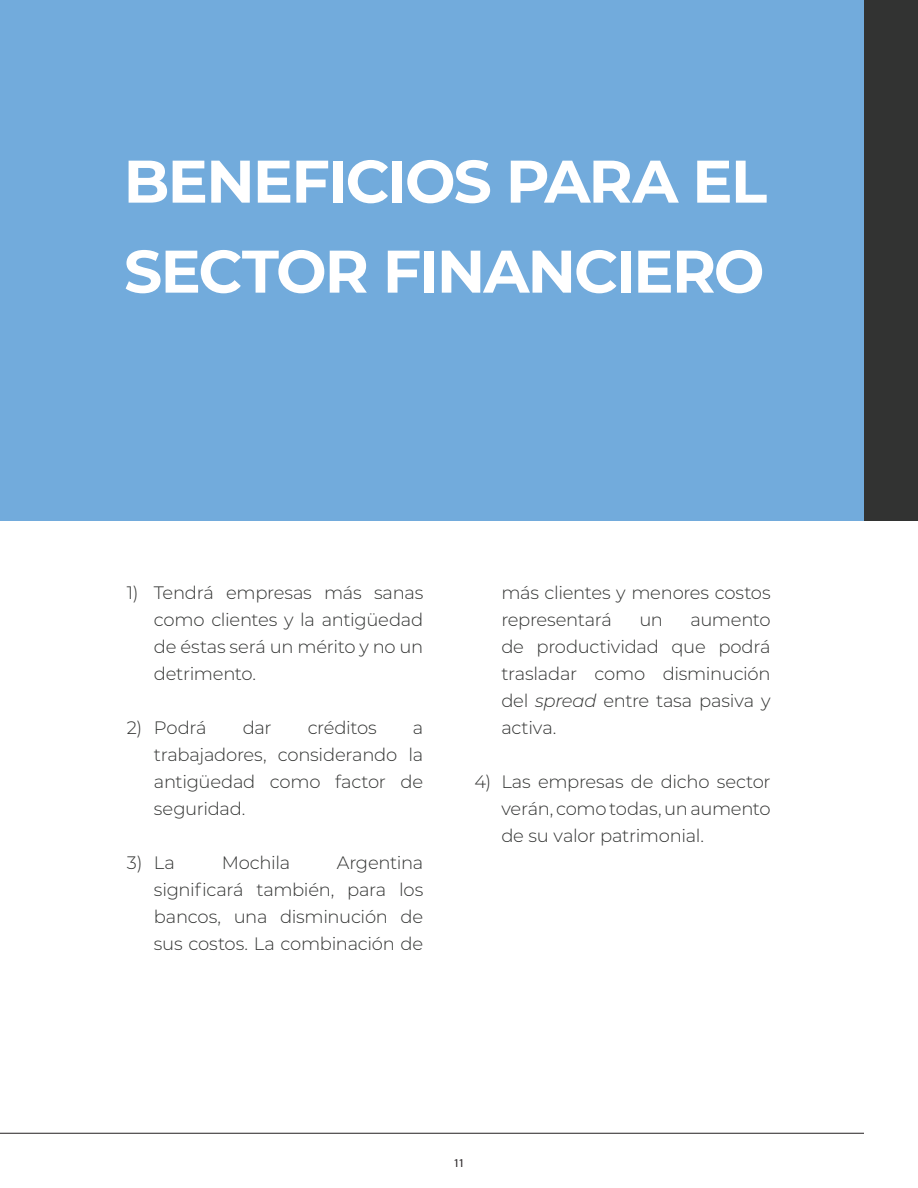
<style>
.page{position:relative;width:918px;height:1188px;background:#fff}
.page>*{position:absolute;margin:0;border:0;box-sizing:border-box;transform-origin:0 0}
.t1{font:700 60px/90px "Montserrat";letter-spacing:-.035em;color:#fff}
.t2{font:300 18px/27px "Montserrat";letter-spacing:-.015em;color:#323332;text-align:justify}
.t3{font:12px "Myriad Pro";color:#231f20}
.s1{font-style:italic}
</style>
<div class="page">
<hr style="left:0;top:1133px;width:864px;height:1px;background:#231f20">
<div style="left:0;top:0;width:864px;height:521px;background:#72abdc"></div>
<div style="left:864px;top:0;width:54px;height:521px;background:#323332"></div>
<h1 class="t1" style="left:124px;top:133px;width:645px">BENEFICIOS PARA EL<br>SECTOR FINANCIERO</h1>
<p class="t2" style="left:154px;top:579px;width:271px;text-indent:-27px">1) Tendrá empresas más sanas como clientes y la antigüedad de éstas será un mérito y no un detrimento.</p>
<p class="t2" style="left:127px;top:714px;width:81px">2) Podrá</p>
<p class="t2" style="left:243px;top:714px;width:30px">dar</p>
<p class="t2" style="left:308px;top:714px;width:71px">créditos</p>
<p class="t2" style="left:154px;top:714px;width:271px;text-indent:259px">a trabajadores, considerando la antigüedad como factor de seguridad.</p>
<p class="t2" style="left:127px;top:849px;width:50px">3) La</p>
<p class="t2" style="left:222px;top:849px;width:70px">Mochila</p>
<p class="t2" style="left:154px;top:849px;width:271px;text-indent:183px">Argentina significará también, para los bancos, una disminución de sus costos. La combinación de</p>
<p class="t2" style="left:501px;top:579px;width:271px">más clientes y menores costos representará</p>
<p class="t2" style="left:501px;top:606px;width:271px;text-indent:189px">aumento de productividad que podrá trasladar como disminución del <span class="s1">spread</span> entre tasa pasiva y activa.</p>
<p class="t2" style="left:639px;top:606px;width:25px">un</p>
<p class="t2" style="left:501px;top:768px;width:271px;text-indent:-27px">4) Las empresas de dicho sector verán, como todas, un aumento de su valor patrimonial.</p>
<p class="t3" style="left:453px;top:1156px;width:13px">11</p>
</div>
